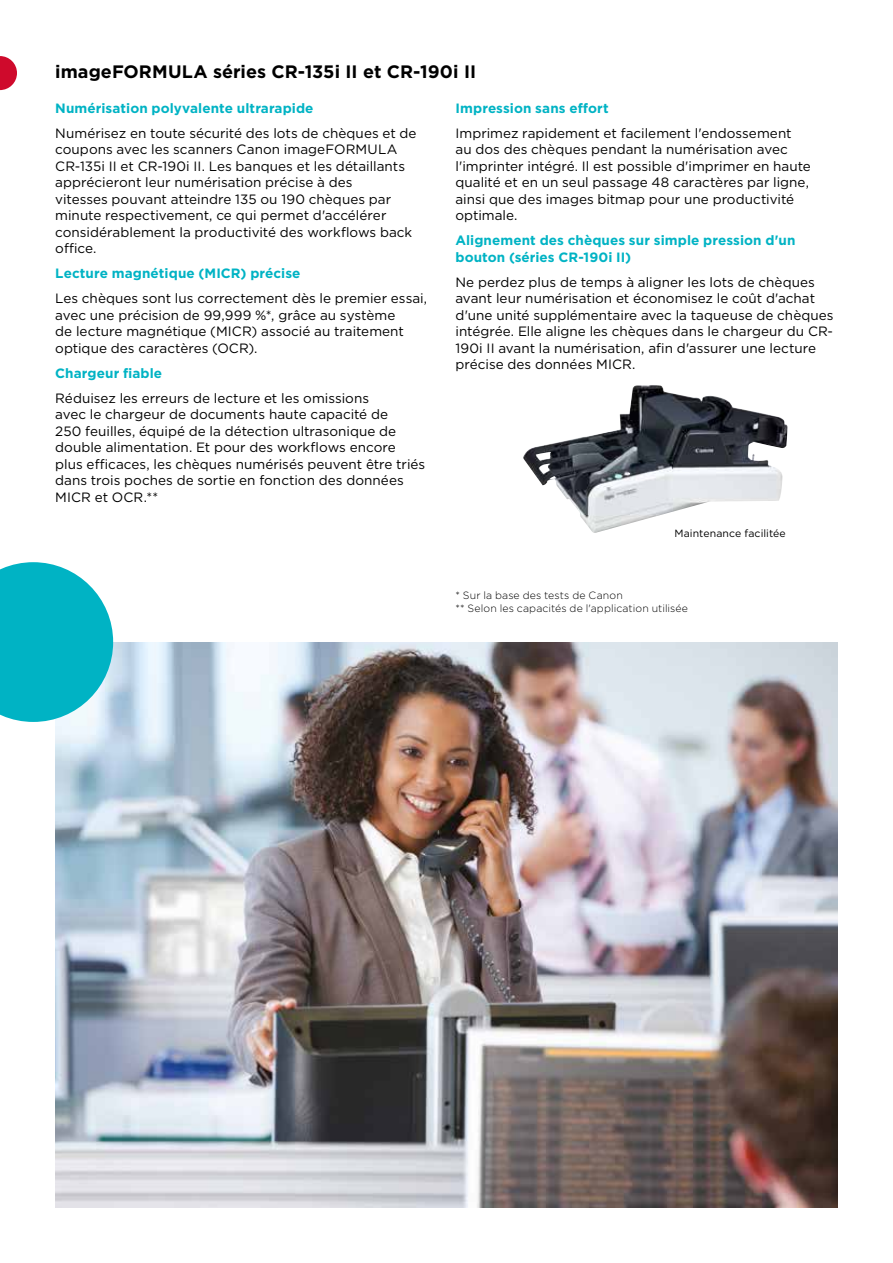
<style>
.page{position:relative;width:893px;height:1263px;background:#fff}
.page>*{position:absolute;margin:0;border:0;box-sizing:border-box;transform-origin:0 0}
.t1{font:700 18px "Gotham";color:#000}
.t2{font:13.5px/16.5px "Gotham";color:#000}
.t3{font:700 13.5px/16.5px "Gotham";letter-spacing:.005em;color:#00b3c4}
.t4{font:300 10.5px/13.5px "Gotham";letter-spacing:.015em;color:#000}
.t5{font:10.5px "Gotham";letter-spacing:.01em;color:#000}
</style>
<div class="page">
<svg style="left:0;top:56px;width:17px;height:34px"></svg>
<img style="left:523px;top:385px;width:265px;height:148px">
<img style="left:55px;top:642px;width:783px;height:566px">
<svg style="left:0;top:562px;width:113px;height:160px;background:#26bdcc"></svg>
<h1 class="t1" style="left:55px;top:60px;width:422px">imageFORMULA séries CR-135i II et CR-190i II</h1>
<p class="t3" style="left:55px;top:100px;width:260px">Numérisation polyvalente ultrarapide</p>
<p class="t2" style="left:55px;top:125px;width:363px">Numérisez en toute sécurité des lots de chèques et de coupons avec les scanners Canon imageFORMULA CR-135i II et CR-190i II. Les banques et les détaillants apprécieront leur numérisation précise à des<br>vitesses pouvant atteindre 135 ou 190 chèques par minute respectivement, ce qui permet d'accélérer considérablement la productivité des workflows back office.</p>
<p class="t3" style="left:55px;top:265px;width:247px">Lecture magnétique (MICR) précise</p>
<p class="t2" style="left:55px;top:290px;width:373px">Les chèques sont lus correctement dès le premier essai, avec une précision de 99,999 %*, grâce au système<br>de lecture magnétique (MICR) associé au traitement optique des caractères (OCR).</p>
<p class="t3" style="left:55px;top:365px;width:108px">Chargeur fiable</p>
<p class="t2" style="left:55px;top:390px;width:371px">Réduisez les erreurs de lecture et les omissions<br>avec le chargeur de documents haute capacité de<br>250 feuilles, équipé de la détection ultrasonique de double alimentation. Et pour des workflows encore plus efficaces, les chèques numérisés peuvent être triés dans trois poches de sortie en fonction des données MICR et OCR.**</p>
<p class="t3" style="left:455px;top:100px;width:155px">Impression sans effort</p>
<p class="t2" style="left:455px;top:124px;width:357px">Imprimez rapidement et facilement l'endossement au dos des chèques pendant la numérisation avec l'imprinter intégré. Il est possible d'imprimer en haute qualité et en un seul passage 48 caractères par ligne, ainsi que des images bitmap pour une productivité optimale.</p>
<p class="t3" style="left:455px;top:232px;width:341px">Alignement des chèques sur simple pression d'un bouton (séries CR-190i II)</p>
<p class="t2" style="left:455px;top:273px;width:380px">Ne perdez plus de temps à aligner les lots de chèques avant leur numérisation et économisez le coût d'achat d'une unité supplémentaire avec la taqueuse de chèques intégrée. Elle aligne les chèques dans le chargeur du CR-190i II avant la numérisation, afin d'assurer une lecture précise des données MICR.</p>
<p class="t5" style="left:674px;top:527px;width:113px">Maintenance facilitée</p>
<p class="t4" style="left:455px;top:588px;width:234px">* Sur la base des tests de Canon<br>** Selon les capacités de l'application utilisée</p>
</div>
